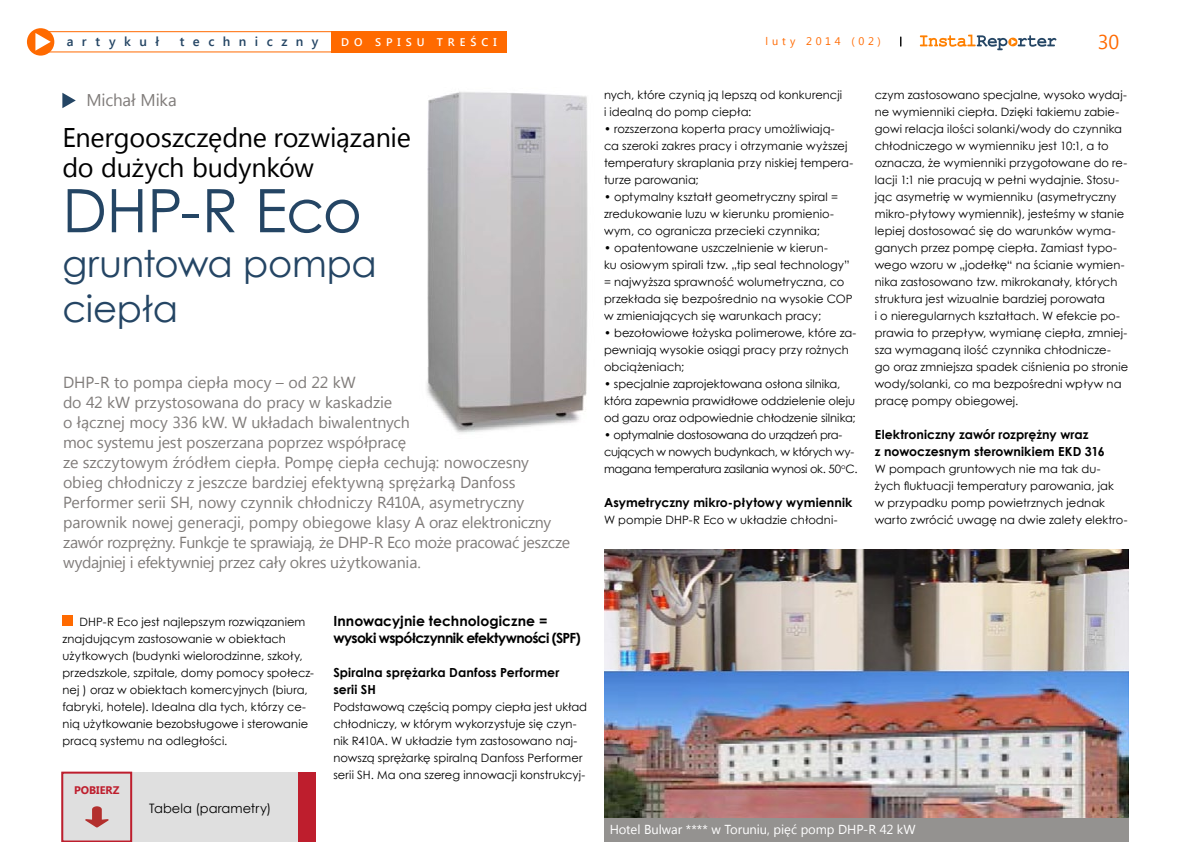
<style>
.page{position:relative;width:1191px;height:842px;background:#fff}
.page>*{position:absolute;margin:0;border:0;box-sizing:border-box;transform-origin:0 0}
.t1{font:60px "Century Gothic";letter-spacing:-.01em;color:#244564}
.t2{font:37px/45px "Century Gothic";letter-spacing:-.01em;color:#244564}
.t3{font:27px/30px "Segoe UI";letter-spacing:-.01em;color:#000}
.t4{font:20px "Segoe UI";color:#ff6a00}
.t5{font:17px "Segoe UI";letter-spacing:-.01em;color:#807c7a}
.t6{font:16px/20px "Segoe UI";letter-spacing:-.01em;color:#807c7a}
.t7{font:700 14px/17px "Century Gothic";letter-spacing:-.02em;color:#000}
.t8{font:13px "Segoe UI";letter-spacing:-.005em;color:#fff}
.t9{font:600 13px "Segoe UI";letter-spacing:.65em;color:#244564}
.t10{font:13px "Century Gothic";letter-spacing:.005em;color:#000}
.t11{font:700 12.5px/17px "Century Gothic";letter-spacing:.005em;color:#000}
.t12{font:11.5px/17px "Century Gothic";letter-spacing:.005em;color:#000}
.t13{font:11.5px/17px "Century Gothic";letter-spacing:-.025em;color:#000}
.t14{font:600 11.1px "Segoe UI";letter-spacing:.445em;color:#fff}
.t15{font:11px "Segoe UI";letter-spacing:.34em;color:#ff6a00}
.t16{font:700 11px "Segoe UI";color:#be1e2d}
</style>
<div class="page">
<div style="left:27px;top:28px;width:27px;height:28px;background:#ff6a00;border-radius:50%"></div>
<svg style="left:35px;top:33px;width:16px;height:17px"></svg>
<svg style="left:920px;top:35px;width:136px;height:15px"></svg>
<div style="left:33px;top:31px;width:310px;height:21px;border:1px solid #ff6a00"></div>
<div style="left:331px;top:31px;width:176px;height:21px;background:#ff6a00"></div>
<img style="left:604px;top:550px;width:524px;height:269px">
<svg style="left:62px;top:93px;width:14px;height:15px"></svg>
<div style="left:63px;top:616px;width:10px;height:10px;background:#ff6a00"></div>
<img style="left:426px;top:91px;width:162px;height:342px">
<div style="left:61px;top:772px;width:254px;height:70px;background:#dfdfdf"></div>
<svg style="left:85px;top:806px;width:24px;height:21px"></svg>
<div style="left:61px;top:772px;width:71px;height:70px;border:2px solid #be1e2d"></div>
<div style="left:298px;top:772px;width:17px;height:70px;background:#be1e2d"></div>
<div style="left:604px;top:819px;width:524px;height:23px;background:#949290"></div>
<p class="t9" style="left:67px;top:32px;width:94px">artykuł</p>
<p class="t9" style="left:180px;top:32px;width:140px">techniczny</p>
<p class="t14" style="left:341px;top:34px;width:157px">do spisu treści</p>
<p class="t15" style="left:765px;top:34px;width:117px">luty 2014 (02)</p>
<h3 class="t4" style="left:1097px;top:28px;width:23px">30</h3>
<h3 class="t5" style="left:86px;top:88px;width:92px">Michał Mika</h3>
<h3 class="t3" style="left:62px;top:121px;width:350px">Energooszczędne rozwiązanie do dużych budynków</h3>
<h1 class="t1" style="left:62px;top:169px;width:301px">DHP-R Eco</h1>
<h2 class="t2" style="left:62px;top:241px;width:316px">gruntowa pompa ciepła</h2>
<p class="t6" style="left:63px;top:371px;width:509px">DHP-R to pompa ciepła mocy – od 22 kW<br>do 42 kW przystosowana do pracy w kaskadzie<br>o łącznej mocy 336 kW. W układach biwalentnych<br>moc systemu jest poszerzana poprzez współpracę<br>ze szczytowym źródłem ciepła. Pompę ciepła cechują: nowoczesny obieg chłodniczy z jeszcze bardziej efektywną sprężarką Danfoss Performer serii SH, nowy czynnik chłodniczy R410A, asymetryczny parownik nowej generacji, pompy obiegowe klasy A oraz elektroniczny zawór rozprężny. Funkcje te sprawiają, że DHP-R Eco może pracować jeszcze wydajniej i efektywniej przez cały okres użytkowania.</p>
<p class="t12" style="left:62px;top:613px;width:253px;text-indent:17px">DHP-R Eco jest najlepszym rozwiązaniem znajdującym zastosowanie w obiektach użytkowych (budynki wielorodzinne, szkoły, przedszkole, szpitale, domy pomocy społecz&shy;nej ) oraz w obiektach komercyjnych (biura, fabryki, hotele). Idealna dla tych, którzy ce&shy;nią użytkowanie bezobsługowe i sterowanie pracą systemu na odległości.</p>
<p class="t7" style="left:333px;top:612px;width:249px">Innowacyjnie technologiczne = wysoki współczynnik efektywności (SPF)</p>
<p class="t11" style="left:333px;top:664px;width:227px">Spiralna sprężarka Danfoss Performer serii SH</p>
<p class="t12" style="left:333px;top:698px;width:255px">Podstawową częścią pompy ciepła jest układ chłodniczy, w którym wykorzystuje się czyn&shy;nik R410A. W układzie tym zastosowano naj&shy;nowszą sprężarkę spiralną Danfoss Performer serii SH. Ma ona szereg innowacji konstrukcyj-</p>
<p class="t16" style="left:74px;top:782px;width:47px">POBIERZ</p>
<p class="t10" style="left:149px;top:799px;width:124px">Tabela (parametry)</p>
<p class="t12" style="left:604px;top:86px;width:240px">nych, które czynią ją lepszą od konkurencji i idealną do pomp ciepła:</p>
<p class="t12" style="left:604px;top:120px;width:251px">• rozszerzona koperta pracy umożliwiają-<br>ca szeroki zakres pracy i otrzymanie wyższej temperatury skraplania przy niskiej tempera&shy;turze parowania;</p>
<p class="t12" style="left:604px;top:188px;width:235px">• optymalny kształt geometryczny spiral = zredukowanie luzu w kierunku promienio&shy;wym, co ogranicza przecieki czynnika;</p>
<p class="t12" style="left:604px;top:239px;width:250px">• opatentowane uszczelnienie w kierun-<br>ku osiowym spirali tzw. „tip seal technology” = najwyższa sprawność wolumetryczna, co przekłada się bezpośrednio na wysokie COP w zmieniających się warunkach pracy;</p>
<p class="t12" style="left:604px;top:324px;width:254px">• bezołowiowe łożyska polimerowe, które za&shy;pewniają wysokie osiągi pracy przy rożnych obciążeniach;</p>
<p class="t12" style="left:604px;top:375px;width:253px">• specjalnie zaprojektowana osłona silnika, która zapewnia prawidłowe oddzielenie oleju od gazu oraz odpowiednie chłodzenie silnika;</p>
<p class="t13" style="left:604px;top:426px;width:255px">• optymalnie dostosowana do urządzeń pra&shy;cujących w nowych budynkach, w których wy&shy;magana temperatura zasilania wynosi ok. 50<sup>o</sup>C.</p>
<p class="t11" style="left:604px;top:494px;width:250px">Asymetryczny mikro-płytowy wymiennik</p>
<p class="t12" style="left:604px;top:511px;width:235px">W pompie DHP-R Eco w układzie chłodni-</p>
<p class="t12" style="left:874px;top:86px;width:255px">czym zastosowano specjalne, wysoko wydaj&shy;ne wymienniki ciepła. Dzięki takiemu zabie&shy;gowi relacja ilości solanki/wody do czynnika chłodniczego w wymienniku jest 10:1, a to oznacza, że wymienniki przygotowane do re&shy;lacji 1:1 nie pracują w pełni wydajnie. Stosu&shy;jąc asymetrię w wymienniku (asymetryczny mikro-płytowy wymiennik), jesteśmy w stanie lepiej dostosować się do warunków wyma&shy;ganych przez pompę ciepła. Zamiast typo&shy;wego wzoru w „jodełkę“ na ścianie wymien&shy;nika zastosowano tzw. mikrokanały, których struktura jest wizualnie bardziej porowata<br>i o nieregularnych kształtach. W efekcie po&shy;prawia to przepływ, wymianę ciepła, zmniej&shy;sza wymaganą ilość czynnika chłodnicze&shy;go oraz zmniejsza spadek ciśnienia po stronie wody/solanki, co ma bezpośredni wpływ na pracę pompy obiegowej.</p>
<p class="t11" style="left:874px;top:426px;width:231px">Elektroniczny zawór rozprężny wraz<br>z nowoczesnym sterownikiem EKD 316</p>
<p class="t12" style="left:874px;top:460px;width:254px">W pompach gruntowych nie ma tak du&shy;żych fluktuacji temperatury parowania, jak<br>w przypadku pomp powietrznych jednak warto zwrócić uwagę na dwie zalety elektro-</p>
<p class="t8" style="left:609px;top:820px;width:307px">Hotel Bulwar **** w Toruniu, pięć pomp DHP-R 42 kW</p>
</div>
